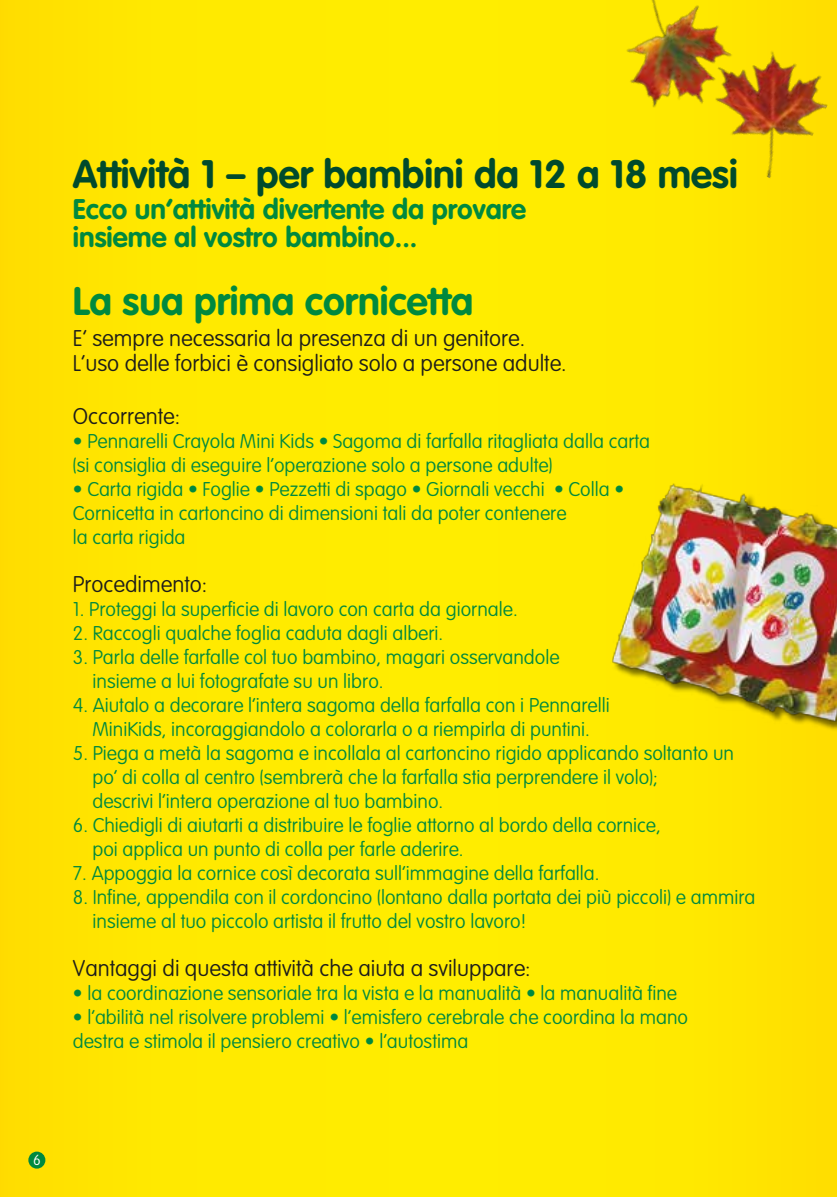
<style>
.page{position:relative;width:837px;height:1197px;background:#fff}
.page>*{position:absolute;margin:0;border:0;box-sizing:border-box;transform-origin:0 0}
.t1{font:700 39.2px "VAG Rounded";color:#004a2c}
.t2{font:700 39.2px "VAG Rounded";color:#00893e}
.t3{font:700 28px/28px "VAG Rounded";color:#00893e}
.t4{font:100 22.4px/25.2px "VAG Rounded";color:#1d1d1b}
.t5{font:100 19.6px/24px "VAG Rounded";color:#00893e}
.t6{font:100 14.2px "VAG Rounded";color:#fff}
</style>
<div class="page">
<div style="left:0;top:0;width:836px;height:1196px;background:#ffea00"></div>
<div style="left:28px;top:1151px;width:17px;height:17px;background:#00893e;border-radius:50%"></div>
<img style="left:626px;top:0;width:210px;height:187px">
<img style="left:612px;top:469px;width:224px;height:260px">
<h1 class="t1" style="left:73px;top:151px;width:666px">Attività 1 – per bambini da 12 a 18 mesi</h1>
<h2 class="t3" style="left:73px;top:195px;width:454px">Ecco un’attività divertente da provare insieme al vostro bambino...</h2>
<h1 class="t2" style="left:73px;top:278px;width:402px">La sua prima cornicetta</h1>
<p class="t4" style="left:73px;top:325px;width:495px">E’ sempre necessaria la presenza di un genitore.<br>L’uso delle forbici è consigliato solo a persone adulte.</p>
<p class="t4" style="left:73px;top:403px;width:109px">Occorrente:</p>
<p class="t5" style="left:73px;top:429px;width:578px">• Pennarelli Crayola Mini Kids • Sagoma di farfalla ritagliata dalla carta (si consiglia di eseguire l’operazione solo a persone adulte)</p>
<p class="t5" style="left:73px;top:477px;width:552px">• Carta rigida • Foglie • Pezzetti di spago • Giornali vecchi • Colla •<br>Cornicetta in cartoncino di dimensioni tali da poter contenere<br>la carta rigida</p>
<p class="t4" style="left:73px;top:571px;width:136px">Procedimento:</p>
<p class="t5" style="left:73px;top:597px;width:446px">1. Proteggi la superficie di lavoro con carta da giornale.</p>
<p class="t5" style="left:73px;top:621px;width:372px">2. Raccogli qualche foglia caduta dagli alberi.</p>
<p class="t5" style="left:92px;top:645px;width:468px;text-indent:-20px">3. Parla delle farfalle col tuo bambino, magari osservandole insieme a lui fotografate su un libro.</p>
<p class="t5" style="left:73px;top:693px;width:538px;text-align:center">4. Aiutalo a decorare l’intera sagoma della farfalla con i Pennarelli<br>MiniKids, incoraggiandolo a colorarla o a riempirla di puntini.</p>
<p class="t5" style="left:92px;top:741px;width:642px;text-indent:-20px">5. Piega a metà la sagoma e incollala al cartoncino rigido applicando soltanto un po’ di colla al centro (sembrerà che la farfalla stia perprendere il volo);<br>descrivi l’intera operazione al tuo bambino.</p>
<p class="t5" style="left:92px;top:813px;width:569px;text-indent:-20px">6. Chiedigli di aiutarti a distribuire le foglie attorno al bordo della cornice, poi applica un punto di colla per farle aderire.</p>
<p class="t5" style="left:73px;top:861px;width:528px">7. Appoggia la cornice così decorata sull’immagine della farfalla.</p>
<p class="t5" style="left:92px;top:885px;width:664px;text-indent:-20px">8. Infine, appendila con il cordoncino (lontano dalla portata dei più piccoli) e ammira insieme al tuo piccolo artista il frutto del vostro lavoro!</p>
<p class="t4" style="left:73px;top:955px;width:459px">Vantaggi di questa attività che aiuta a sviluppare:</p>
<p class="t5" style="left:73px;top:981px;width:605px">• la coordinazione sensoriale tra la vista e la manualità • la manualità fine</p>
<p class="t5" style="left:73px;top:1005px;width:616px">• l’abilità nel risolvere problemi • l’emisfero cerebrale che coordina la mano destra e stimola il pensiero creativo • l’autostima</p>
<p class="t6" style="left:33px;top:1151px;width:9px">6</p>
</div>
